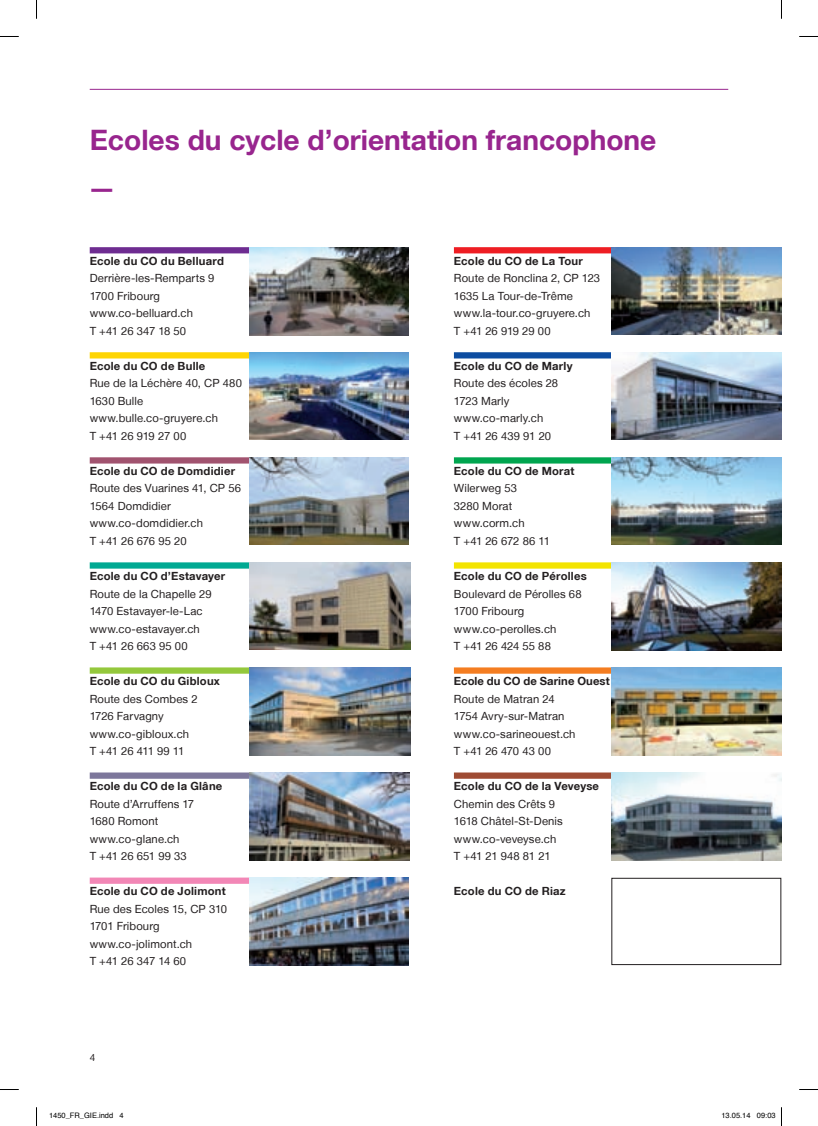
<style>
.page{position:relative;width:818px;height:1126px;background:#fff}
.page>*{position:absolute;margin:0;border:0;box-sizing:border-box;transform-origin:0 0}
.t1{font:700 28.12px/48.8px "Helvetica Neue LT";color:#98258e}
.t2{font:11.25px/17.5px "Helvetica Neue LT";letter-spacing:.01em;color:#231f20}
.t3{font:700 11.25px "Helvetica Neue LT";letter-spacing:.015em;color:#231f20}
.t4{font:10px "Helvetica Neue LT";color:#231f20}
.t5{font:7.5px "Helvetica";color:#000}
</style>
<div class="page">
<hr style="left:90px;top:89px;width:637px;height:1px;background:#98258e">
<div style="left:90px;top:247px;width:174px;height:6px;background:#6e2c91"></div>
<div style="left:90px;top:352px;width:174px;height:6px;background:#fed503"></div>
<div style="left:90px;top:457px;width:174px;height:6px;background:#a1536f"></div>
<div style="left:90px;top:562px;width:174px;height:6px;background:#00a992"></div>
<div style="left:90px;top:667px;width:174px;height:6px;background:#94c83c"></div>
<div style="left:90px;top:772px;width:174px;height:6px;background:#7d779b"></div>
<div style="left:90px;top:877px;width:174px;height:6px;background:#f287b6"></div>
<div style="left:453px;top:247px;width:157px;height:6px;background:#ee1d23"></div>
<div style="left:453px;top:352px;width:157px;height:6px;background:#0d4da1"></div>
<div style="left:453px;top:457px;width:157px;height:6px;background:#00a54f"></div>
<div style="left:453px;top:562px;width:157px;height:6px;background:#f3e401"></div>
<div style="left:453px;top:667px;width:157px;height:6px;background:#f47d21"></div>
<div style="left:453px;top:772px;width:157px;height:6px;background:#9e4b33"></div>
<img style="left:249px;top:247px;width:160px;height:89px">
<img style="left:249px;top:352px;width:160px;height:88px">
<img style="left:610px;top:247px;width:171px;height:88px">
<img style="left:610px;top:352px;width:171px;height:88px">
<img style="left:610px;top:457px;width:171px;height:88px">
<img style="left:610px;top:562px;width:171px;height:88px">
<img style="left:610px;top:667px;width:171px;height:88px">
<img style="left:610px;top:772px;width:171px;height:88px">
<img style="left:249px;top:457px;width:160px;height:88px">
<img style="left:249px;top:562px;width:161px;height:88px">
<img style="left:249px;top:667px;width:161px;height:88px">
<img style="left:249px;top:772px;width:160px;height:88px">
<img style="left:249px;top:877px;width:159px;height:88px">
<div style="left:611px;top:878px;width:169px;height:86px;border:1px solid #231f20"></div>
<svg style="left:0;top:36px;width:19px;height:1px"></svg>
<svg style="left:799px;top:36px;width:18px;height:1px"></svg>
<svg style="left:0;top:1089px;width:19px;height:1px"></svg>
<svg style="left:799px;top:1089px;width:18px;height:1px"></svg>
<svg style="left:36px;top:0;width:1px;height:19px"></svg>
<svg style="left:36px;top:1107px;width:1px;height:18px"></svg>
<h1 class="t1" style="left:88px;top:115px;width:569px">Ecoles du cycle d’orientation francophone —</h1>
<p class="t3" style="left:90px;top:254px;width:136px">Ecole du CO du Belluard</p>
<p class="t2" style="left:90px;top:269px;width:126px">Derrière-les-Remparts 9<br>1700 Fribourg www.co-belluard.ch<br>T +41 26 347 18 50</p>
<p class="t3" style="left:90px;top:359px;width:117px">Ecole du CO de Bulle</p>
<p class="t2" style="left:90px;top:374px;width:154px">Rue de la Léchère 40, CP 480<br>1630 Bulle www.bulle.co-gruyere.ch<br>T +41 26 919 27 00</p>
<p class="t3" style="left:90px;top:464px;width:147px">Ecole du CO de Domdidier</p>
<p class="t2" style="left:90px;top:479px;width:153px">Route des Vuarines 41, CP 56<br>1564 Domdidier www.co-domdidier.ch<br>T +41 26 676 95 20</p>
<p class="t3" style="left:90px;top:569px;width:137px">Ecole du CO d’Estavayer</p>
<p class="t2" style="left:90px;top:584px;width:123px">Route de la Chapelle 29<br>1470 Estavayer-le-Lac www.co-estavayer.ch<br>T +41 26 663 95 00</p>
<p class="t3" style="left:90px;top:674px;width:132px">Ecole du CO du Gibloux</p>
<p class="t2" style="left:90px;top:689px;width:109px">Route des Combes 2<br>1726 Farvagny www.co-gibloux.ch<br>T +41 26 411 99 11</p>
<p class="t3" style="left:90px;top:779px;width:134px">Ecole du CO de la Glâne</p>
<p class="t2" style="left:90px;top:794px;width:106px">Route d’Arruffens 17<br>1680 Romont www.co-glane.ch<br>T +41 26 651 99 33</p>
<p class="t3" style="left:90px;top:884px;width:137px">Ecole du CO de Jolimont</p>
<p class="t2" style="left:90px;top:899px;width:139px">Rue des Ecoles 15, CP 310<br>1701 Fribourg www.co-jolimont.ch<br>T +41 26 347 14 60</p>
<p class="t4" style="left:90px;top:1051px;width:7px">4</p>
<p class="t3" style="left:453px;top:254px;width:130px">Ecole du CO de La Tour</p>
<p class="t2" style="left:453px;top:269px;width:148px">Route de Ronclina 2, CP 123<br>1635 La Tour-de-Trême www.la-tour.co-gruyere.ch<br>T +41 26 919 29 00</p>
<p class="t3" style="left:453px;top:359px;width:120px">Ecole du CO de Marly</p>
<p class="t2" style="left:453px;top:374px;width:106px">Route des écoles 28<br>1723 Marly www.co-marly.ch<br>T +41 26 439 91 20</p>
<p class="t3" style="left:453px;top:464px;width:122px">Ecole du CO de Morat</p>
<p class="t2" style="left:453px;top:479px;width:98px">Wilerweg 53<br>3280 Morat www.corm.ch<br>T +41 26 672 86 11</p>
<p class="t3" style="left:453px;top:569px;width:134px">Ecole du CO de Pérolles</p>
<p class="t2" style="left:453px;top:584px;width:129px">Boulevard de Pérolles 68<br>1700 Fribourg www.co-perolles.ch<br>T +41 26 424 55 88</p>
<p class="t3" style="left:453px;top:674px;width:157px">Ecole du CO de Sarine Ouest</p>
<p class="t2" style="left:453px;top:689px;width:123px">Route de Matran 24<br>1754 Avry-sur-Matran www.co-sarineouest.ch<br>T +41 26 470 43 00</p>
<p class="t3" style="left:453px;top:779px;width:147px">Ecole du CO de la Veveyse</p>
<p class="t2" style="left:453px;top:794px;width:110px">Chemin des Crêts 9<br>1618 Châtel-St-Denis www.co-veveyse.ch<br>T +41 21 948 81 21</p>
<p class="t3" style="left:453px;top:884px;width:113px">Ecole du CO de Riaz</p>
<p class="t5" style="left:49px;top:1109px;width:76px">1450_FR_GIE.indd 4</p>
<p class="t5" style="left:721px;top:1109px;width:56px">13.05.14 09:03</p>
</div>
